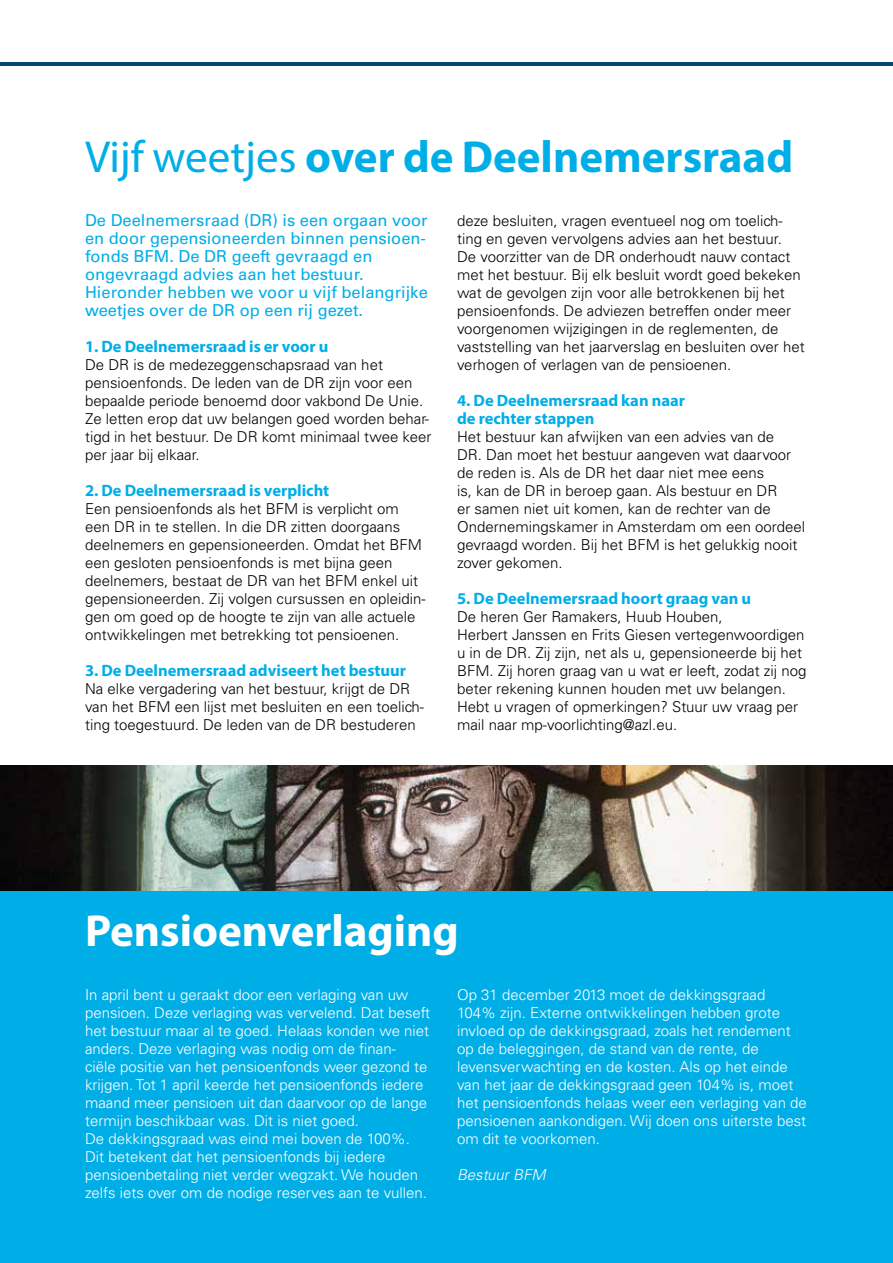
<style>
.page{position:relative;width:893px;height:1263px;background:#fff}
.page>*{position:absolute;margin:0;border:0;box-sizing:border-box;transform-origin:0 0}
.t1{font:700 45px "Myriad Pro";color:#00aee7}
.t2{font:700 45px "Myriad Pro";color:#fff}
.t3{font:16.5px/18px "Univers LT Std";color:#00aee7}
.t4{font:700 16.5px/18px "Myriad Pro";color:#00aee7}
.t5{font:300 15px/18px "Univers LT Std";color:#000}
.t6{font:300 15px/18px "Univers LT Std";color:#fff}
.t7{font:italic 300 15px "Univers LT Std";color:#fff}
.s1{font-weight:400}
</style>
<div class="page">
<hr style="left:0;top:62px;width:893px;height:4px;background:#004b76">
<img style="left:0;top:765px;width:893px;height:127px">
<div style="left:0;top:892px;width:893px;height:371px;background:#00aee7"></div>
<h1 class="t1" style="left:85px;top:127px;width:710px"><span class="s1">Vijf weetjes</span> over de Deelnemersraad</h1>
<p class="t3" style="left:85px;top:211px;width:344px">De Deelnemersraad (DR) is een orgaan voor en door gepensioneerden binnen pensioen&shy;fonds BFM. De DR geeft gevraagd en ongevraagd advies aan het bestuur.<br>Hieronder hebben we voor u vijf belangrijke weetjes over de DR op een rij gezet.</p>
<p class="t4" style="left:85px;top:337px;width:245px">1. De Deelnemersraad is er voor u</p>
<p class="t5" style="left:85px;top:355px;width:348px">De DR is de medezeggenschapsraad van het pensioenfonds. De leden van de DR zijn voor een bepaalde periode benoemd door vakbond De Unie.<br>Ze letten erop dat uw belangen goed worden behar&shy;tigd in het bestuur. De DR komt minimaal twee keer per jaar bij elkaar.</p>
<p class="t4" style="left:85px;top:481px;width:246px">2. De Deelnemersraad is verplicht</p>
<p class="t5" style="left:85px;top:499px;width:342px">Een pensioenfonds als het BFM is verplicht om een DR in te stellen. In die DR zitten doorgaans deelnemers en gepensioneerden. Omdat het BFM een gesloten pensioenfonds is met bijna geen deelnemers, bestaat de DR van het BFM enkel uit gepensioneerden. Zij volgen cursussen en opleidin&shy;gen om goed op de hoogte te zijn van alle actuele ontwikkelingen met betrekking tot pensioenen.</p>
<p class="t4" style="left:85px;top:661px;width:323px">3. De Deelnemersraad adviseert het bestuur</p>
<p class="t5" style="left:85px;top:679px;width:341px">Na elke vergadering van het bestuur, krijgt de DR van het BFM een lijst met besluiten en een toelich&shy;ting toegestuurd. De leden van de DR bestuderen</p>
<p class="t5" style="left:457px;top:211px;width:349px">deze besluiten, vragen eventueel nog om toelich&shy;ting en geven vervolgens advies aan het bestuur.<br>De voorzitter van de DR onderhoudt nauw contact met het bestuur. Bij elk besluit wordt goed bekeken wat de gevolgen zijn voor alle betrokkenen bij het pensioenfonds. De adviezen betreffen onder meer voorgenomen wijzigingen in de reglementen, de vaststelling van het jaarverslag en besluiten over het verhogen of verlagen van de pensioenen.</p>
<p class="t4" style="left:457px;top:391px;width:229px">4. De Deelnemersraad kan naar de rechter stappen</p>
<p class="t5" style="left:457px;top:427px;width:350px">Het bestuur kan afwijken van een advies van de<br>DR. Dan moet het bestuur aangeven wat daarvoor de reden is. Als de DR het daar niet mee eens<br>is, kan de DR in beroep gaan. Als bestuur en DR<br>er samen niet uit komen, kan de rechter van de Ondernemingskamer in Amsterdam om een oordeel gevraagd worden. Bij het BFM is het gelukkig nooit zover gekomen.</p>
<p class="t4" style="left:457px;top:589px;width:296px">5. De Deelnemersraad hoort graag van u</p>
<p class="t5" style="left:457px;top:607px;width:351px">De heren Ger Ramakers, Huub Houben,<br>Herbert Janssen en Frits Giesen vertegenwoordigen u in de DR. Zij zijn, net als u, gepensioneerde bij het BFM. Zij horen graag van u wat er leeft, zodat zij nog beter rekening kunnen houden met uw belangen.<br>Hebt u vragen of opmerkingen? Stuur uw vraag per mail naar mp-voorlichting@azl.eu.</p>
<h1 class="t2" style="left:85px;top:901px;width:375px">Pensioenverlaging</h1>
<p class="t6" style="left:85px;top:985px;width:347px">In april bent u geraakt door een verlaging van uw pensioen. Deze verlaging was vervelend. Dat beseft het bestuur maar al te goed. Helaas konden we niet anders. Deze verlaging was nodig om de finan-<br>ciële positie van het pensioenfonds weer gezond te krijgen. Tot 1 april keerde het pensioenfonds iedere maand meer pensioen uit dan daarvoor op de lange termijn beschikbaar was. Dit is niet goed.<br>De dekkingsgraad was eind mei boven de 100%.<br>Dit betekent dat het pensioenfonds bij iedere pensioenbetaling niet verder wegzakt. We houden zelfs iets over om de nodige reserves aan te vullen.</p>
<p class="t6" style="left:457px;top:985px;width:351px">Op 31 december 2013 moet de dekkingsgraad 104% zijn. Externe ontwikkelingen hebben grote invloed op de dekkingsgraad, zoals het rendement op de beleggingen, de stand van de rente, de levensverwachting en de kosten. Als op het einde van het jaar de dekkingsgraad geen 104% is, moet het pensioenfonds helaas weer een verlaging van de pensioenen aankondigen. Wij doen ons uiterste best om dit te voorkomen.</p>
<p class="t7" style="left:457px;top:1165px;width:90px">Bestuur BFM</p>
</div>
